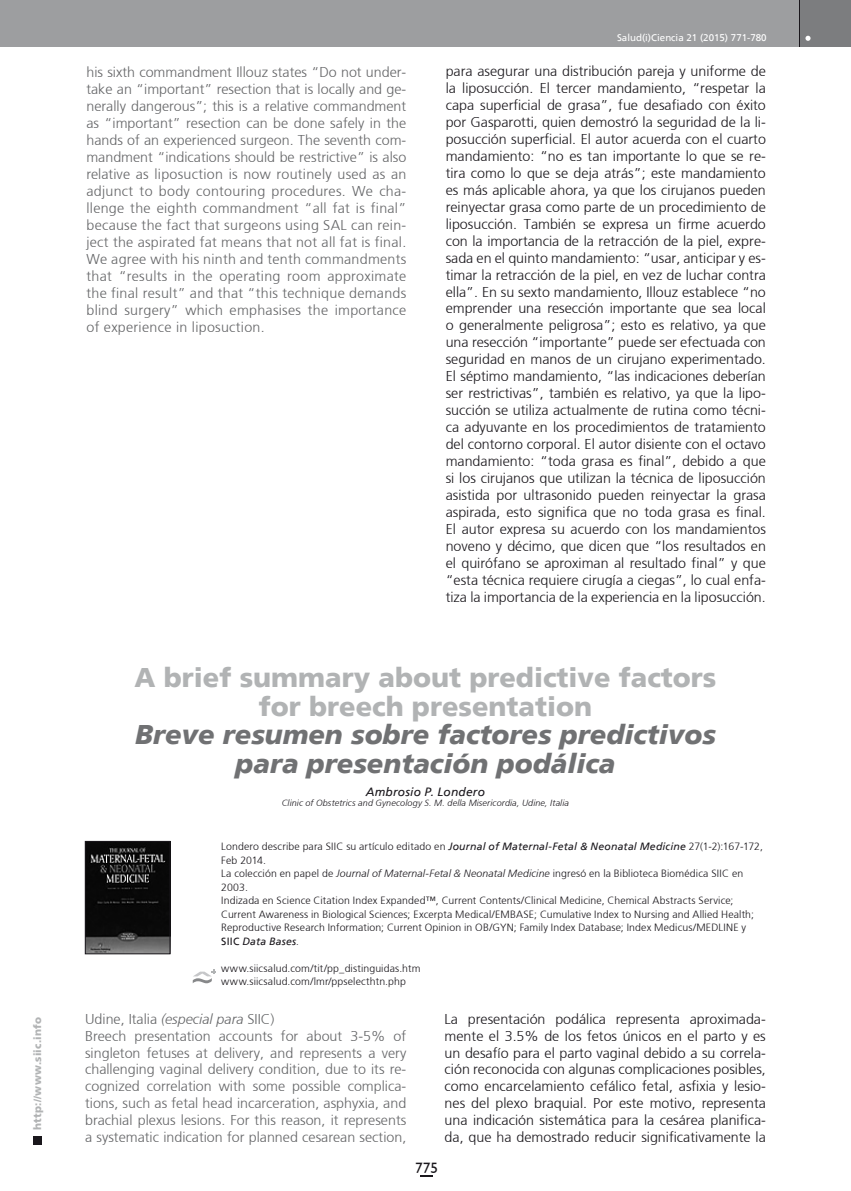
<style>
.page{position:relative;width:851px;height:1191px;background:#fff}
.page>*{position:absolute;margin:0;border:0;box-sizing:border-box;transform-origin:0 0}
.t1{font:italic 900 27px/28.5px "Frutiger";color:#707173;text-align:center}
.t2{font:900 27px/28.5px "Frutiger";color:#b1b3b4;text-align:center}
.t3{font:15px "Humanist 521 BT";color:#1a171c}
.t4{font:300 14.25px/17px "Frutiger";color:#1a171c;text-align:justify}
.t5{font:300 14.25px/17px "Frutiger";color:#646567;text-align:justify}
.t6{font:italic 12px "Frutiger";letter-spacing:.015em;color:#1a171c}
.t7{font:300 10.5px/13.5px "Frutiger";letter-spacing:.01em;color:#1a171c}
.t8{font:900 10.5px "Frutiger";letter-spacing:.015em;color:#b1b3b4}
.t9{font:9.75px "Frutiger";color:#fff}
.t10{font:italic 300 9px "Frutiger";letter-spacing:.015em;color:#1a171c}
.s1{font-weight:400;font-style:italic}
.s2{font-style:italic}
.s3{font-weight:400}
</style>
<div class="page">
<div style="left:1px;top:0;width:812px;height:47px;background:#9d9ea0"></div>
<div style="left:33px;top:1135px;width:9px;height:9px;background:#1a171c"></div>
<div style="left:799px;top:0;width:51px;height:47px;background:#7c7d7f"></div>
<svg style="left:805px;top:36px;width:5px;height:5px"></svg>
<svg style="left:420px;top:1175px;width:12px;height:1px"></svg>
<img style="left:87px;top:843px;width:81px;height:109px">
<div style="left:85px;top:841px;width:85px;height:113px;border:1px solid #1a171c"></div>
<svg style="left:193px;top:969px;width:23px;height:14px"></svg>
<p class="t8" style="left:31px;top:1129px;width:114px;rotate:-90deg">http://www.siic.info</p>
<p class="t9" style="left:617px;top:32px;width:151px">Salud(i)Ciencia 21 (2015) 771-780</p>
<p class="t5" style="left:86px;top:64px;width:321px">his sixth commandment Illouz states “Do not under&shy;take an “important” resection that is locally and ge&shy;nerally dangerous”; this is a relative commandment as “important” resection can be done safely in the hands of an experienced surgeon. The seventh com&shy;mandment “indications should be restrictive” is also relative as liposuction is now routinely used as an adjunct to body contouring procedures. We cha&shy;llenge the eighth commandment “all fat is final” because the fact that surgeons using SAL can rein&shy;ject the aspirated fat means that not all fat is final.<br>We agree with his ninth and tenth commandments that “results in the operating room approximate the final result” and that “this technique demands blind surgery” which emphasises the importance of experience in liposuction.</p>
<p class="t4" style="left:445px;top:63px;width:321px">para asegurar una distribución pareja y uniforme de la liposucción. El tercer mandamiento, “respetar la capa superficial de grasa”, fue desafiado con éxito por Gasparotti, quien demostró la seguridad de la li&shy;posucción superficial. El autor acuerda con el cuarto mandamiento: “no es tan importante lo que se re&shy;tira como lo que se deja atrás”; este mandamiento es más aplicable ahora, ya que los cirujanos pueden reinyectar grasa como parte de un procedimiento de liposucción. También se expresa un firme acuerdo con la importancia de la retracción de la piel, expre&shy;sada en el quinto mandamiento: “usar, anticipar y es&shy;timar la retracción de la piel, en vez de luchar contra ella”. En su sexto mandamiento, Illouz establece “no emprender una resección importante que sea local o generalmente peligrosa”; esto es relativo, ya que una resección “importante” puede ser efectuada con seguridad en manos de un cirujano experimentado.<br>El séptimo mandamiento, “las indicaciones deberían ser restrictivas”, también es relativo, ya que la lipo&shy;succión se utiliza actualmente de rutina como técni&shy;ca adyuvante en los procedimientos de tratamiento del contorno corporal. El autor disiente con el octavo mandamiento: “toda grasa es final”, debido a que si los cirujanos que utilizan la técnica de liposucción asistida por ultrasonido pueden reinyectar la grasa aspirada, esto significa que no toda grasa es final.<br>El autor expresa su acuerdo con los mandamientos noveno y décimo, que dicen que “los resultados en el quirófano se aproximan al resultado final” y que “esta técnica requiere cirugía a ciegas”, lo cual enfa&shy;tiza la importancia de la experiencia en la liposucción.</p>
<h1 class="t2" style="left:134px;top:663px;width:583px">A brief summary about predictive factors for breech presentation</h1>
<h1 class="t1" style="left:135px;top:720px;width:582px">Breve resumen sobre factores predictivos para presentación podálica</h1>
<p class="t6" style="left:366px;top:784px;width:121px">Ambrosio P. Londero</p>
<p class="t10" style="left:282px;top:798px;width:289px">Clinic of Obstetrics and Gynecology S. M. della Misericordia, Udine, Italia</p>
<p class="t7" style="left:221px;top:840px;width:543px">Londero describe para SIIC su artículo editado en <span class="s1">Journal of Maternal-Fetal &amp; Neonatal Medicine</span> 27(1-2):167-172, Feb 2014.<br>La colección en papel de <span class="s2">Journal of Maternal-Fetal &amp; Neonatal Medicine</span> ingresó en la Biblioteca Biomédica SIIC en 2003.<br>Indizada en Science Citation Index Expanded™, Current Contents/Clinical Medicine, Chemical Abstracts Service; Current Awareness in Biological Sciences; Excerpta Medical/EMBASE; Cumulative Index to Nursing and Allied Health; Reproductive Research Information; Current Opinion in OB/GYN; Family Index Database; Index Medicus/MEDLINE y <span class="s3">SIIC</span> <span class="s1">Data Bases</span><span class="s2">.</span></p>
<p class="t7" style="left:221px;top:961px;width:201px">www.siicsalud.com/tit/pp_distinguidas.htm www.siicsalud.com/lmr/ppselecthtn.php</p>
<p class="t5" style="left:85px;top:1010px;width:323px;text-align:left">Udine, Italia <span class="s2">(especial para</span> SIIC)<br>Breech presentation accounts for about 3-5% of singleton fetuses at delivery, and represents a very challenging vaginal delivery condition, due to its re&shy;cognized correlation with some possible complica&shy;tions, such as fetal head incarceration, asphyxia, and brachial plexus lesions. For this reason, it represents a systematic indication for planned cesarean section,</p>
<p class="t4" style="left:444px;top:1010px;width:323px">La presentación podálica representa aproximada&shy;mente el 3.5% de los fetos únicos en el parto y es un desafío para el parto vaginal debido a su correla&shy;ción reconocida con algunas complicaciones posibles, como encarcelamiento cefálico fetal, asfixia y lesio&shy;nes del plexo braquial. Por este motivo, representa una indicación sistemática para la cesárea planifica&shy;da, que ha demostrado reducir significativamente la</p>
<p class="t3" style="left:415px;top:1158px;width:24px">775</p>
</div>
